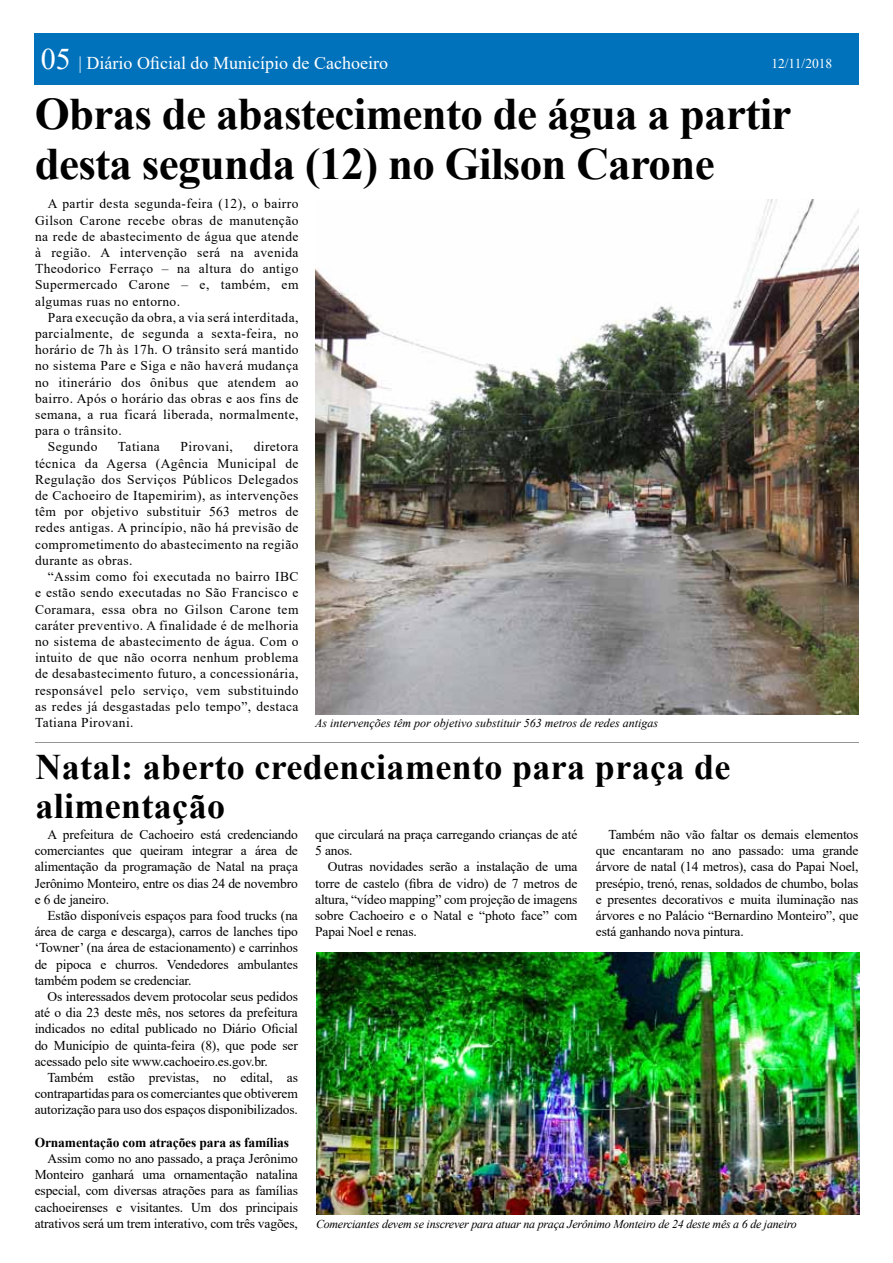
<style>
.page{position:relative;width:893px;height:1263px;background:#fff}
.page>*{position:absolute;margin:0;border:0;box-sizing:border-box;transform-origin:0 0}
.t1{font:700 45px/49.5px "Times New Roman";letter-spacing:-.015em;color:#000}
.t2{font:700 36px/39px "Times New Roman";letter-spacing:.01em;color:#000}
.t3{font:18px "Times New Roman";color:#fff}
.t4{font:13.5px/16.2px "Times New Roman";letter-spacing:.03em;color:#000;text-align:justify}
.t5{font:13.5px/16.2px "Times New Roman";letter-spacing:-.01em;color:#000}
.t6{font:700 13.5px "Times New Roman";letter-spacing:-.01em;color:#000}
.t7{font:13.5px "Times New Roman";color:#fff}
.t8{font:italic 12px "Times New Roman";letter-spacing:-.02em;color:#000}
.t9{font:italic 12px "Times New Roman";color:#000}
.s1{font-size:30px}
</style>
<div class="page">
<div style="left:34px;top:34px;width:824px;height:51px;background:#0072bc"></div>
<hr style="left:35px;top:742px;width:824px;height:1px;background:#939598">
<img style="left:316px;top:952px;width:544px;height:262px">
<img style="left:316px;top:199px;width:542px;height:515px">
<h3 class="t3" style="left:41px;top:50px;width:349px"><span class="s1">05</span> | Diário Oficial do Município de Cachoeiro</h3>
<p class="t7" style="left:771px;top:54px;width:63px">12/11/2018</p>
<h1 class="t1" style="left:35px;top:88px;width:758px">Obras de abastecimento de água a partir desta segunda (12) no Gilson Carone</h1>
<p class="t4" style="left:35px;top:195px;width:265px;text-indent:13px">A partir desta segunda-feira (12), o bairro Gilson Carone recebe obras de manutenção na rede de abastecimento de água que atende à região. A intervenção será na avenida Theodorico Ferraço – na altura do antigo Supermercado Carone – e, também, em algumas ruas no entorno.</p>
<p class="t4" style="left:48px;top:309px;width:252px">Para execução da obra, a via será interditada,</p>
<p class="t4" style="left:35px;top:325px;width:265px">parcialmente, de segunda a sexta-feira, no</p>
<p class="t4" style="left:35px;top:341px;width:265px">horário de 7h às 17h. O trânsito será mantido</p>
<p class="t4" style="left:35px;top:357px;width:265px">no sistema Pare e Siga e não haverá mudança</p>
<p class="t4" style="left:35px;top:374px;width:265px">no itinerário dos ônibus que atendem ao</p>
<p class="t4" style="left:35px;top:390px;width:265px">bairro. Após o horário das obras e aos fins de</p>
<p class="t4" style="left:35px;top:406px;width:265px">semana, a rua ficará liberada, normalmente,</p>
<p class="t4" style="left:35px;top:422px;width:88px">para o trânsito.</p>
<p class="t4" style="left:48px;top:438px;width:51px">Segundo</p>
<p class="t4" style="left:118px;top:438px;width:43px">Tatiana</p>
<p class="t4" style="left:181px;top:438px;width:54px">Pirovani,</p>
<p class="t4" style="left:35px;top:438px;width:265px;text-indent:219px">diretora técnica da Agersa (Agência Municipal de Regulação dos Serviços Públicos Delegados de Cachoeiro de Itapemirim), as intervenções têm por objetivo substituir 563 metros de redes antigas. A princípio, não há previsão de comprometimento do abastecimento na região durante as obras.</p>
<p class="t4" style="left:35px;top:568px;width:265px;text-indent:13px">“Assim como foi executada no bairro IBC e estão sendo executadas no São Francisco e Coramara, essa obra no Gilson Carone tem caráter preventivo. A finalidade é de melhoria no sistema de abastecimento de água. Com o intuito de que não ocorra nenhum problema de desabastecimento futuro, a concessionária, responsável pelo serviço, vem substituindo as redes já desgastadas pelo tempo”, destaca Tatiana Pirovani.</p>
<p class="t9" style="left:315px;top:715px;width:345px">As intervenções têm por objetivo substituir 563 metros de redes antigas</p>
<h2 class="t2" style="left:35px;top:746px;width:696px">Natal: aberto credenciamento para praça de alimentação</h2>
<p class="t4" style="left:35px;top:826px;width:265px;text-indent:13px">A prefeitura de Cachoeiro está credenciando comerciantes que queiram integrar a área de alimentação da programação de Natal na praça Jerônimo Monteiro, entre os dias 24 de novembro e 6 de janeiro.</p>
<p class="t4" style="left:35px;top:907px;width:265px;text-indent:13px">Estão disponíveis espaços para food trucks (na área de carga e descarga), carros de lanches tipo ‘Towner’ (na área de estacionamento) e carrinhos de pipoca e churros. Vendedores ambulantes também podem se credenciar.</p>
<p class="t4" style="left:35px;top:988px;width:265px;text-indent:13px">Os interessados devem protocolar seus pedidos até o dia 23 deste mês, nos setores da prefeitura indicados no edital publicado no Diário Oficial do Município de quinta-feira (8), que pode ser acessado pelo site www.cachoeiro.es.gov.br.</p>
<p class="t4" style="left:35px;top:1069px;width:265px;text-indent:13px">Também estão previstas, no edital, as contrapartidas para os comerciantes que obtiverem autorização para uso dos espaços disponibilizados.</p>
<p class="t6" style="left:35px;top:1132px;width:256px">Ornamentação com atrações para as famílias</p>
<p class="t4" style="left:35px;top:1150px;width:265px;text-indent:13px">Assim como no ano passado, a praça Jerônimo Monteiro ganhará uma ornamentação natalina especial, com diversas atrações para as famílias cachoeirenses e visitantes. Um dos principais atrativos será um trem interativo, com três vagões,</p>
<p class="t4" style="left:596px;top:826px;width:264px;text-indent:13px">Também não vão faltar os demais elementos que encantaram no ano passado: uma grande árvore de natal (14 metros), casa do Papai Noel, presépio, trenó, renas, soldados de chumbo, bolas e presentes decorativos e muita iluminação nas árvores e no Palácio “Bernardino Monteiro”, que está ganhando nova pintura.</p>
<p class="t5" style="left:315px;top:826px;width:264px">que circulará na praça carregando crianças de até<br>5 anos.</p>
<p class="t4" style="left:315px;top:858px;width:264px;text-indent:13px">Outras novidades serão a instalação de uma torre de castelo (fibra de vidro) de 7 metros de altura, “vídeo mapping” com projeção de imagens sobre Cachoeiro e o Natal e “photo face” com Papai Noel e renas.</p>
<p class="t8" style="left:316px;top:1215px;width:482px">Comerciantes devem se inscrever para atuar na praça Jerônimo Monteiro de 24 deste mês a 6 de janeiro</p>
</div>
